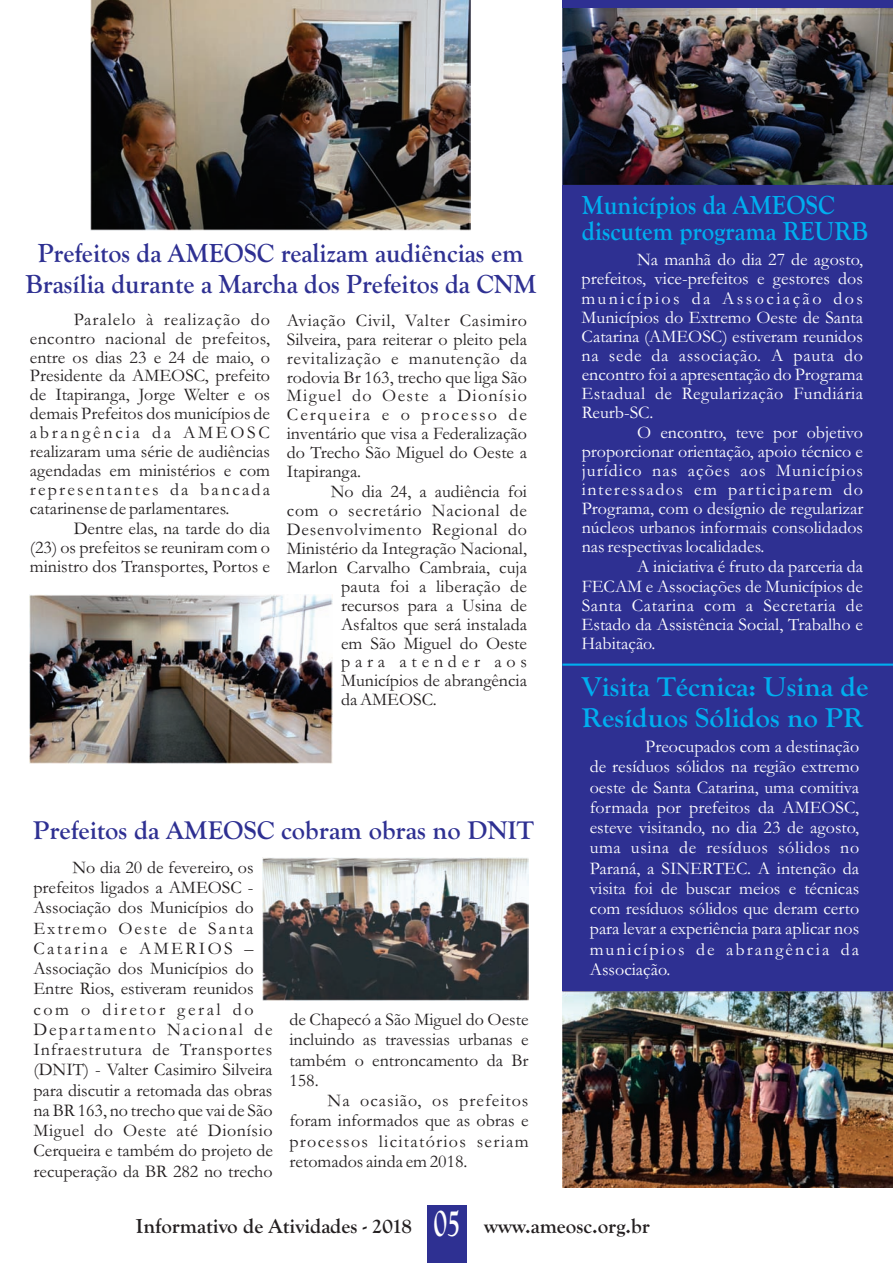
<style>
.page{position:relative;width:893px;height:1263px;background:#fff}
.page>*{position:absolute;margin:0;border:0;box-sizing:border-box;transform-origin:0 0}
.t1{font:700 28.05px/31.7px "Goudy Old Style T";color:#00aeef;scale:1.04 1}
.t2{font:700 27px "Goudy Old Style T";color:#2e3092;scale:.96 1}
.t3{font:700 27px/26px "Goudy Old Style T";color:#00aeef;scale:.92 1}
.t4{font:700 26.4px "Goudy Old Style T";color:#2e3092}
.t5{font:700 21px "Goudy Old Style T";color:#231f20}
.t6{font:18px/20.2px "Garamond";color:#231f20;text-align:justify}
.t7{font:18px/19px "Garamond";color:#fff;text-align:justify}
.t8{font:18px "Garamond";letter-spacing:.045em;color:#231f20}
.t9{font:18px "Garamond";letter-spacing:.04em;color:#231f20}
.t10{font:18px "Garamond";letter-spacing:.265em;color:#231f20}
.s1{font-size:40.05px;color:#fff}
</style>
<div class="page">
<div style="left:562px;top:0;width:331px;height:1187px;background:#2e3092"></div>
<hr style="left:562px;top:663px;width:331px;height:3px;background:#00aeef">
<img style="left:90px;top:0;width:381px;height:230px">
<img style="left:562px;top:8px;width:331px;height:177px">
<img style="left:562px;top:991px;width:331px;height:196px">
<img style="left:30px;top:594px;width:303px;height:170px">
<img style="left:262px;top:857px;width:267px;height:144px">
<div style="left:427px;top:1205px;width:39px;height:58px;background:#2e3092"></div>
<h2 class="t2" style="left:38px;top:238px;width:507px">Prefeitos da AMEOSC realizam audiências em</h2>
<h2 class="t2" style="left:25px;top:268px;width:534px">Brasília durante a Marcha dos Prefeitos da CNM</h2>
<p class="t6" style="left:30px;top:312px;width:242px;line-height:18.9px;text-indent:44px">Paralelo à realização do encontro nacional de prefeitos, entre os dias 23 e 24 de maio, o Presidente da AMEOSC, prefeito de Itapiranga, Jorge Welter e os demais Prefeitos dos municípios de abrangência da AMEOSC realizaram uma série de audiências agendadas em ministérios e com representantes da bancada catarinense de parlamentares.</p>
<p class="t6" style="left:287px;top:313px;width:242px;line-height:18.9px">Aviação Civil, Valter Casimiro Silveira, para reiterar o pleito pela revitalização e manutenção da rodovia Br 163, trecho que liga São Miguel do Oeste a Dionísio Cerqueira e o processo de inventário que visa a Federalização do Trecho São Miguel do Oeste a Itapiranga.</p>
<p class="t6" style="left:331px;top:484px;width:198px">No dia 24, a audiência foi</p>
<p class="t9" style="left:287px;top:504px;width:242px">com o secretário Nacional de</p>
<p class="t8" style="left:287px;top:523px;width:242px">Desenvolvimento Regional do</p>
<p class="t6" style="left:287px;top:540px;width:242px">Ministério da Integração Nacional,</p>
<p class="t6" style="left:287px;top:559px;width:242px">Marlon Carvalho Cambraia, cuja</p>
<p class="t6" style="left:341px;top:578px;width:187px">pauta foi a liberação de</p>
<p class="t6" style="left:341px;top:597px;width:187px">recursos para a Usina de</p>
<p class="t6" style="left:341px;top:616px;width:187px">Asfaltos que será instalada</p>
<p class="t6" style="left:341px;top:635px;width:187px">em São Miguel do Oeste</p>
<p class="t10" style="left:341px;top:656px;width:187px">para atender aos</p>
<p class="t6" style="left:341px;top:673px;width:187px">Municípios de abrangência</p>
<p class="t6" style="left:341px;top:692px;width:97px">da AMEOSC.</p>
<p class="t6" style="left:30px;top:521px;width:242px;line-height:18.9px;text-indent:44px">Dentre elas, na tarde do dia (23) os prefeitos se reuniram com o ministro dos Transportes, Portos e</p>
<h3 class="t4" style="left:33px;top:815px;width:502px">Prefeitos da AMEOSC cobram obras no DNIT</h3>
<p class="t6" style="left:33px;top:859px;width:241px;text-align:left;text-indent:39px">No dia 20 de fevereiro, os prefeitos ligados a AMEOSC -<br>Associação dos Municípios do<br>Extremo Oeste de Santa<br>Catarina e AMERIOS –<br>Associação dos Municípios do<br>Entre Rios, estiveram reunidos com o diretor geral do<br>Departamento Nacional de<br>Infraestrutura de Transportes (DNIT) - Valter Casimiro Silveira para discutir a retomada das obras na BR 163, no trecho que vai de São<br>Miguel do Oeste até Dionísio<br>Cerqueira e também do projeto de recuperação da BR 282 no trecho</p>
<p class="t6" style="left:289px;top:1011px;width:241px">de Chapecó a São Miguel do Oeste incluindo as travessias urbanas e também o entroncamento da Br 158.</p>
<p class="t6" style="left:289px;top:1092px;width:241px;text-indent:38px">Na ocasião, os prefeitos foram informados que as obras e processos licitatórios seriam retomados ainda em 2018.</p>
<h2 class="t3" style="left:582px;top:192px;width:313px">Municípios da AMEOSC discutem programa REURB</h2>
<p class="t7" style="left:582px;top:252px;width:283px;text-indent:56px">Na manhã do dia 27 de agosto, prefeitos, vice-prefeitos e gestores dos municípios da Associação dos Municípios do Extremo Oeste de Santa Catarina (AMEOSC) estiveram reunidos na sede da associação. A pauta do encontro foi a apresentação do Programa Estadual de Regularização Fundiária Reurb-SC.</p>
<p class="t7" style="left:582px;top:425px;width:283px;text-indent:56px">O encontro, teve por objetivo proporcionar orientação, apoio técnico e jurídico nas ações aos Municípios interessados em participarem do Programa, com o desígnio de regularizar núcleos urbanos informais consolidados nas respectivas localidades.</p>
<p class="t7" style="left:582px;top:559px;width:283px;text-indent:56px">A iniciativa é fruto da parceria da FECAM e Associações de Municípios de Santa Catarina com a Secretaria de Estado da Assistência Social, Trabalho e Habitação.</p>
<h1 class="t1" style="left:582px;top:671px;width:277px">Visita Técnica: Usina de<br>Resíduos Sólidos no PR</h1>
<p class="t7" style="left:590px;top:738px;width:271px;line-height:20.2px;text-indent:56px">Preocupados com a destinação de resíduos sólidos na região extremo oeste de Santa Catarina, uma comitiva formada por prefeitos da AMEOSC, esteve visitando, no dia 23 de agosto, uma usina de resíduos sólidos no Paraná, a SINERTEC. A intenção da visita foi de buscar meios e técnicas com resíduos sólidos que deram certo para levar a experiência para aplicar nos municípios de abrangência da Associação.</p>
<p class="t5" style="left:136px;top:1214px;width:515px">Informativo de Atividades - 2018 <span class="s1">05</span> www.ameosc.org.br</p>
</div>
